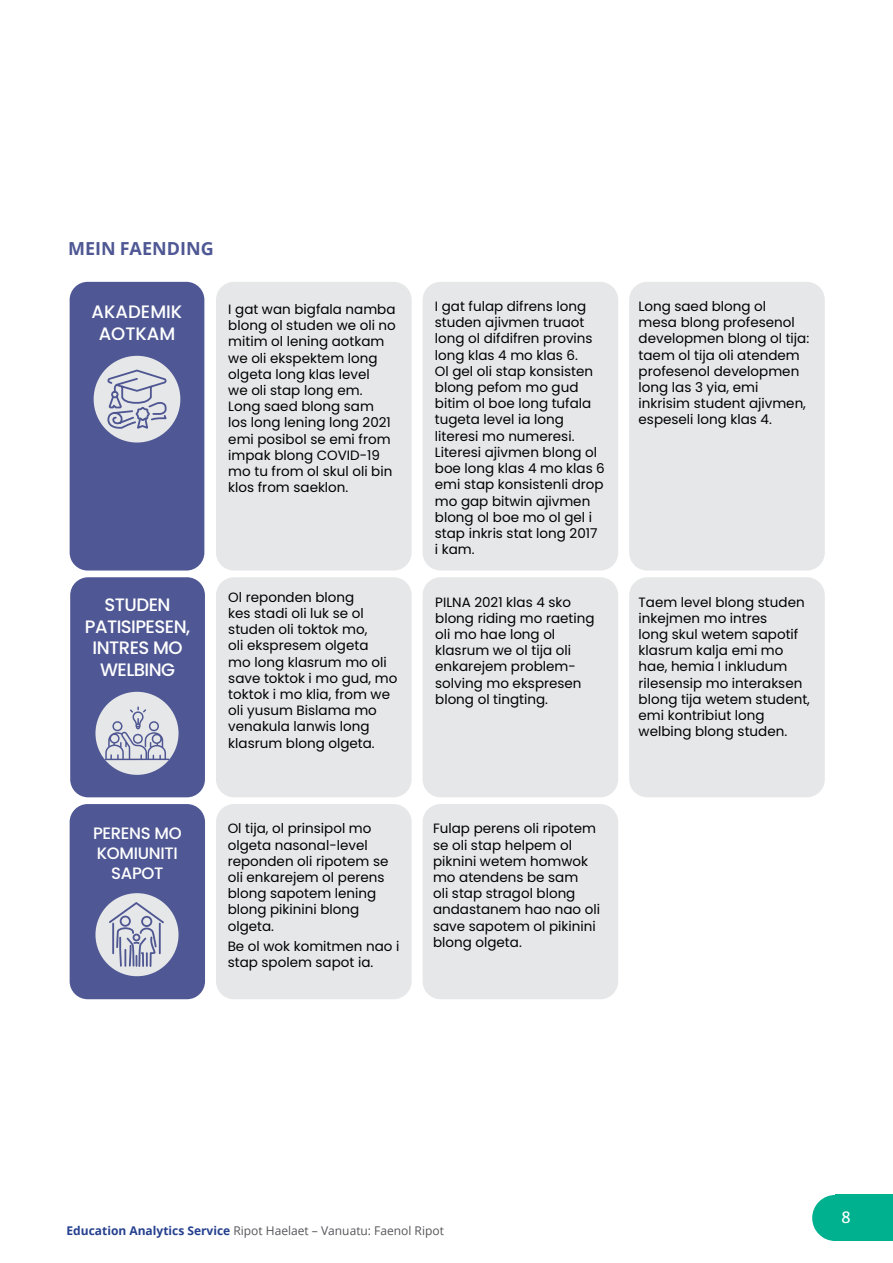
<style>
.page{position:relative;width:893px;height:1263px;background:#fff}
.page>*{position:absolute;margin:0;border:0;box-sizing:border-box;transform-origin:0 0}
.t1{font:500 18px/21.6px "Poppins";letter-spacing:-.03em;color:#fff;text-align:center}
.t2{font:500 18px/21.6px "Poppins";color:#fff;text-align:center}
.t3{font:700 18px "Open Sans";color:#4f5894}
.t4{font:18px "Adelle";color:#fff}
.t5{font:500 16.5px/19.8px "Poppins";letter-spacing:-.02em;color:#fff;text-align:center}
.t6{font:13.5px/16.2px "Poppins";color:#000}
.t7{font:12px "Open Sans";color:#55565a}
.s1{font-weight:700;color:#25408f}
</style>
<div class="page">
<div style="left:812px;top:1195px;width:46px;height:46px;background:#00b18f;border-radius:50%"></div>
<div style="left:835px;top:1195px;width:58px;height:46px;background:#00b18f"></div>
<div style="left:216px;top:282px;width:196px;height:288px;background:#e6e7e8;border-radius:18px"></div>
<div style="left:423px;top:282px;width:195px;height:288px;background:#e6e7e8;border-radius:18px"></div>
<div style="left:629px;top:282px;width:196px;height:288px;background:#e6e7e8;border-radius:18px"></div>
<div style="left:70px;top:282px;width:134px;height:288px;background:#4f5894;border-radius:18px"></div>
<div style="left:216px;top:577px;width:196px;height:220px;background:#e6e7e8;border-radius:18px"></div>
<div style="left:423px;top:577px;width:195px;height:220px;background:#e6e7e8;border-radius:18px"></div>
<div style="left:629px;top:577px;width:196px;height:220px;background:#e6e7e8;border-radius:18px"></div>
<div style="left:70px;top:577px;width:135px;height:220px;background:#4f5894;border-radius:18px"></div>
<div style="left:216px;top:804px;width:196px;height:195px;background:#e6e7e8;border-radius:18px"></div>
<div style="left:423px;top:804px;width:195px;height:195px;background:#e6e7e8;border-radius:18px"></div>
<div style="left:70px;top:804px;width:135px;height:195px;background:#4f5894;border-radius:18px"></div>
<div style="left:95px;top:692px;width:84px;height:83px;background:#e6e7e8;border-radius:50%"></div>
<svg style="left:105px;top:706px;width:64px;height:54px"></svg>
<div style="left:94px;top:356px;width:86px;height:86px;background:#e6e7e8;border-radius:50%"></div>
<svg style="left:107px;top:369px;width:61px;height:62px"></svg>
<div style="left:95px;top:893px;width:84px;height:83px;background:#e6e7e8;border-radius:50%"></div>
<svg style="left:109px;top:902px;width:55px;height:65px"></svg>
<hr style="left:112px;top:923px;width:2px;height:31px;background:#4f5793">
<hr style="left:159px;top:923px;width:2px;height:31px;background:#4f5793">
<h1 class="t3" style="left:68px;top:236px;width:147px">MEIN FAENDING</h1>
<h1 class="t2" style="left:92px;top:301px;width:92px">AKADEMIK<br>AOTKAM</h1>
<h1 class="t1" style="left:85px;top:594px;width:107px">STUDEN<br>PATISIPESEN,<br>INTRES MO<br>WELBING</h1>
<p class="t6" style="left:228px;top:301px;width:169px">I gat wan bigfala namba blong ol studen we oli no mitim ol lening aotkam we oli ekspektem long olgeta long klas level<br>we oli stap long em.<br>Long saed blong sam los long lening long 2021 emi posibol se emi from impak blong COVID-19 mo tu from ol skul oli bin klos from saeklon.</p>
<p class="t6" style="left:435px;top:298px;width:171px">I gat fulap difrens long studen ajivmen truaot long ol difdifren provins long klas 4 mo klas 6.<br>Ol gel oli stap konsisten blong pefom mo gud bitim ol boe long tufala tugeta level ia long literesi mo numeresi.<br>Literesi ajivmen blong ol boe long klas 4 mo klas 6 emi stap konsistenli drop mo gap bitwin ajivmen blong ol boe mo ol gel i stap inkris stat long 2017<br>i kam.</p>
<p class="t6" style="left:639px;top:298px;width:172px">Long saed blong ol<br>mesa blong profesenol developmen blong ol tija: taem ol tija oli atendem profesenol developmen long las 3 yia, emi inkrisim student ajivmen, espeseli long klas 4.</p>
<p class="t6" style="left:228px;top:589px;width:171px">Ol reponden blong<br>kes stadi oli luk se ol studen oli toktok mo,<br>oli ekspresem olgeta<br>mo long klasrum mo oli save toktok i mo gud, mo toktok i mo klia, from we oli yusum Bislama mo venakula lanwis long klasrum blong olgeta.</p>
<p class="t6" style="left:435px;top:594px;width:161px">PILNA 2021 klas 4 sko blong riding mo raeting oli mo hae long ol klasrum we ol tija oli enkarejem problem&shy;solving mo ekspresen blong ol tingting.</p>
<p class="t6" style="left:639px;top:594px;width:173px">Taem level blong studen inkejmen mo intres<br>long skul wetem sapotif klasrum kalja emi mo hae, hemia I inkludum rilesensip mo interaksen blong tija wetem student, emi kontribiut long welbing blong studen.</p>
<p class="t5" style="left:93px;top:824px;width:90px">PERENS MO<br>KOMIUNITI<br>SAPOT</p>
<p class="t6" style="left:228px;top:820px;width:162px">Ol tija, ol prinsipol mo olgeta nasonal-level reponden oli ripotem se oli enkarejem ol perens blong sapotem lening blong pikinini blong olgeta.</p>
<p class="t6" style="left:228px;top:938px;width:173px">Be ol wok komitmen nao i stap spolem sapot ia.</p>
<p class="t6" style="left:433px;top:820px;width:168px">Fulap perens oli ripotem se oli stap helpem ol piknini wetem homwok mo atendens be sam<br>oli stap stragol blong andastanem hao nao oli save sapotem ol pikinini blong olgeta.</p>
<p class="t7" style="left:67px;top:1222px;width:379px"><span class="s1">Education Analytics Service</span> Ripot Haelaet – Vanuatu: Faenol Ripot</p>
<h1 class="t4" style="left:841px;top:1206px;width:11px">8</h1>
</div>
